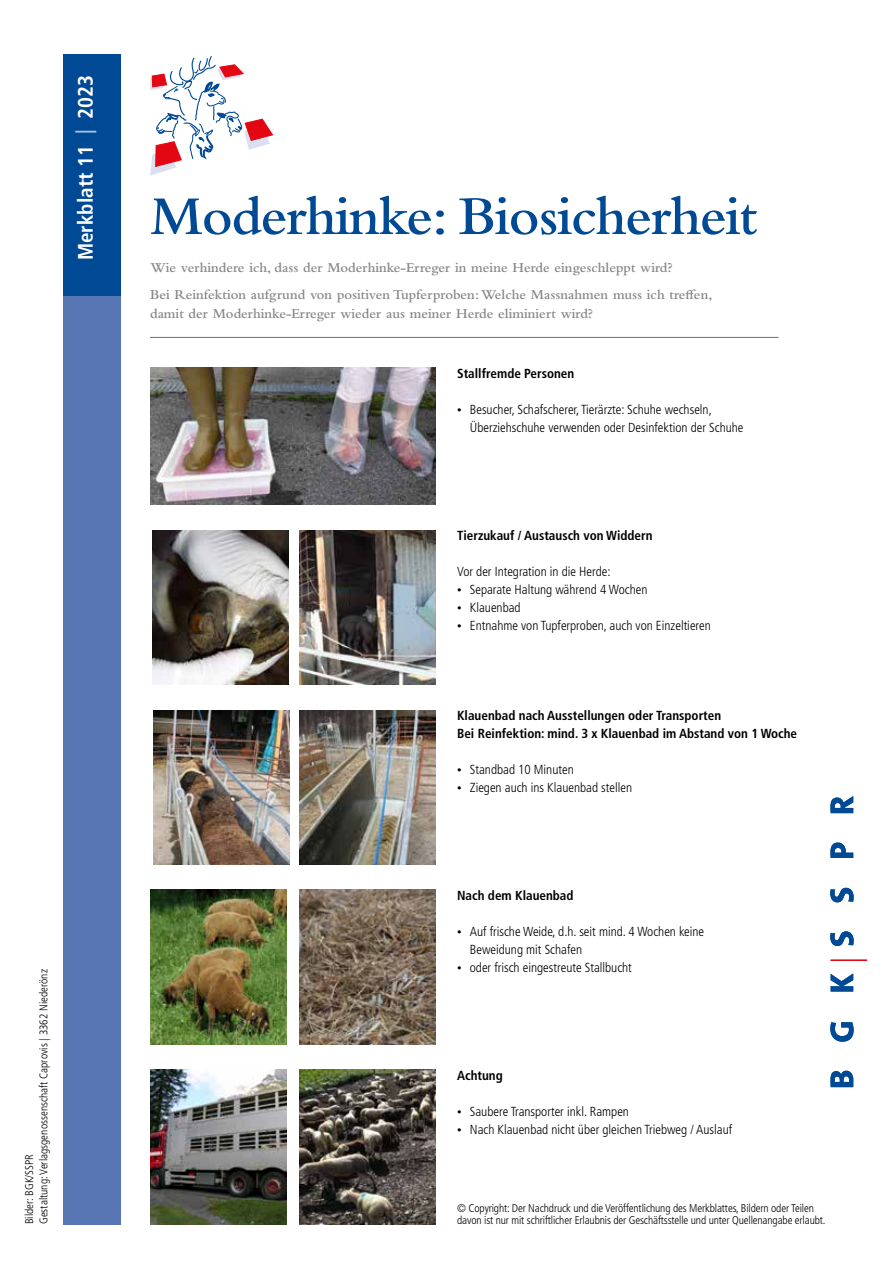
<style>
.page{position:relative;width:893px;height:1263px;background:#fff}
.page>*{position:absolute;margin:0;border:0;box-sizing:border-box;transform-origin:0 0}
.t1{font:600 57px "Bembo Std";letter-spacing:-.02em;color:#004a95}
.t2{font:700 condensed 21px "Frutiger LT Std";color:#fff}
.t3{font:600 14.25px/27px "Bembo Std";color:#878787}
.t4{font:300 condensed 13.2px/18px "Frutiger LT Std";color:#000}
.t5{font:700 condensed 13.2px/18px "Frutiger LT Std";color:#000}
.t6{font:300 condensed 11.25px/14.2px "Frutiger LT Std";letter-spacing:-.01em;color:#000}
.s1{color:#a6bee4}
.s2{font-size:9px}
</style>
<div class="page">
<svg style="left:150px;top:56px;width:123px;height:120px"></svg>
<hr style="left:150px;top:337px;width:628px;height:1px;background:#706f6f">
<div style="left:64px;top:54px;width:57px;height:1170px;background:#5876b4"></div>
<div style="left:64px;top:54px;width:57px;height:241px;background:#004a95"></div>
<svg style="left:830px;top:796px;width:24px;height:291px"></svg>
<hr style="left:831px;top:960px;width:36px;height:1px;background:#e30613">
<img style="left:150px;top:367px;width:285px;height:137px">
<img style="left:300px;top:530px;width:136px;height:154px">
<img style="left:153px;top:530px;width:136px;height:154px">
<img style="left:300px;top:710px;width:136px;height:154px">
<img style="left:154px;top:710px;width:136px;height:154px">
<img style="left:150px;top:890px;width:136px;height:154px">
<img style="left:299px;top:890px;width:136px;height:154px">
<img style="left:150px;top:1069px;width:136px;height:155px">
<img style="left:300px;top:1069px;width:136px;height:155px">
<h2 class="t2" style="left:73px;top:260px;width:187px;rotate:-90deg">Merkblatt 11 <span class="s1">|</span> 2023</h2>
<p class="t6" style="left:22px;top:1224px;width:256px;rotate:-90deg">Bilder: BGK/SSPR<br>Gestaltung: Verlagsgenossenschaft Caprovis | 3362 Niederönz</p>
<h1 class="t1" style="left:150px;top:185px;width:609px">Moderhinke: Biosicherheit</h1>
<p class="t3" style="left:150px;top:254px;width:564px">Wie verhindere ich, dass der Moderhinke-Erreger in meine Herde eingeschleppt wird?<br>Bei Reinfektion aufgrund von positiven Tupferproben: Welche Massnahmen muss ich treffen,</p>
<p class="t3" style="left:150px;top:300px;width:444px">damit der Moderhinke-Erreger wieder aus meiner Herde eliminiert wird?</p>
<p class="t5" style="left:457px;top:364px;width:119px">Stallfremde Personen</p>
<p class="t4" style="left:470px;top:401px;width:275px;text-indent:-13px"><span class="s2">•</span> Besucher, Schafscherer, Tierärzte: Schuhe wechseln,<br>Überziehschuhe verwenden oder Desinfektion der Schuhe</p>
<p class="t5" style="left:457px;top:526px;width:197px">Tierzukauf / Austausch von Widdern</p>
<p class="t4" style="left:457px;top:563px;width:155px">Vor der Integration in die Herde:</p>
<p class="t4" style="left:457px;top:581px;width:192px"><span class="s2">•</span> Separate Haltung während 4 Wochen</p>
<p class="t4" style="left:457px;top:599px;width:65px"><span class="s2">•</span> Klauenbad</p>
<p class="t4" style="left:457px;top:617px;width:255px"><span class="s2">•</span> Entnahme von Tupferproben, auch von Einzeltieren</p>
<p class="t5" style="left:457px;top:706px;width:342px">Klauenbad nach Ausstellungen oder Transporten<br>Bei Reinfektion: mind. 3 x Klauenbad im Abstand von 1 Woche</p>
<p class="t4" style="left:457px;top:761px;width:118px"><span class="s2">•</span> Standbad 10 Minuten</p>
<p class="t4" style="left:457px;top:779px;width:176px"><span class="s2">•</span> Ziegen auch ins Klauenbad stellen</p>
<p class="t5" style="left:457px;top:886px;width:118px">Nach dem Klauenbad</p>
<p class="t4" style="left:470px;top:923px;width:236px;text-indent:-13px"><span class="s2">•</span> Auf frische Weide, d.h. seit mind. 4 Wochen keine<br>Beweidung mit Schafen</p>
<p class="t4" style="left:457px;top:959px;width:176px"><span class="s2">•</span> oder frisch eingestreute Stallbucht</p>
<p class="t5" style="left:457px;top:1066px;width:47px">Achtung</p>
<p class="t4" style="left:457px;top:1103px;width:173px"><span class="s2">•</span> Saubere Transporter inkl. Rampen</p>
<p class="t4" style="left:457px;top:1121px;width:277px"><span class="s2">•</span> Nach Klauenbad nicht über gleichen Triebweg / Auslauf</p>
<p class="t6" style="left:457px;top:1201px;width:358px">© Copyright: Der Nachdruck und die Veröffentlichung des Merkblattes, Bildern oder Teilen</p>
<p class="t6" style="left:457px;top:1213px;width:370px">davon ist nur mit schriftlicher Erlaubnis der Geschäftsstelle und unter Quellenangabe erlaubt.</p>
</div>
